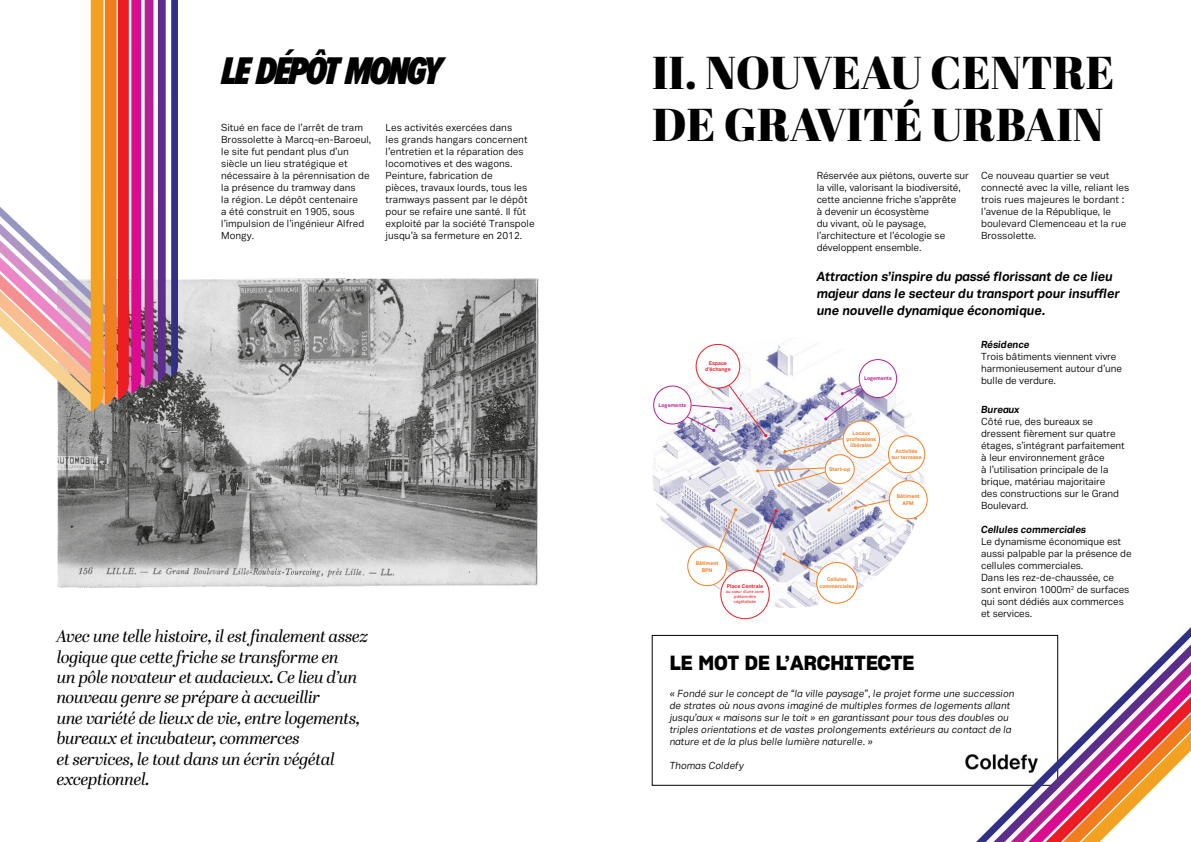
<style>
.page{position:relative;width:1191px;height:842px;background:#fff}
.page>*{position:absolute;margin:0;border:0;box-sizing:border-box;transform-origin:0 0}
.t1{font:46px/52px "Abril Fatface";color:#000}
.t2{font:italic 900 40px "Proxima Nova Ex Cn";letter-spacing:-.06em;color:#000}
.t3{font:20px "Sharp Grotesk Sm Bold 20";color:#000}
.t4{font:italic 17px/20.4px "Abril Display";letter-spacing:-.02em;color:#000}
.t5{font:italic 700 13px/17px "Vaud Display";letter-spacing:-.01em;color:#000}
.t6{font:10px/12px "Vaud Display";color:#000}
.t7{font:italic 10px/12px "Vaud Display";color:#000}
.t8{font:italic 700 10px "Vaud Display";letter-spacing:-.01em;color:#000}
.t9{font:700 5.2px/6.3px "Vaud Display";color:#f27d1f;text-align:center}
.t10{font:700 5.2px/6.3px "Vaud Display";color:#eb1c24;text-align:center}
.t11{font:700 5.2px "Vaud Display";color:#b51f91}
.t12{font:500 4.2px/5px "Vaud Display";color:#eb1c24;text-align:center}
</style>
<div class="page">
<div style="left:652px;top:635px;width:406px;height:151px;border:1px solid #000"></div>
<svg style="left:912px;top:627px;width:279px;height:159px"></svg>
<svg style="left:957px;top:645px;width:234px;height:197px"></svg>
<img style="left:57px;top:278px;width:482px;height:309px">
<svg style="left:0;top:0;width:178px;height:412px"></svg>
<img style="left:652px;top:339px;width:273px;height:269px">
<svg style="left:696px;top:344px;width:43px;height:44px"></svg>
<div style="left:695px;top:344px;width:45px;height:44px;border:1px solid #eb1c24;border-radius:50%"></div>
<div style="left:653px;top:386px;width:38px;height:38px;background:#fff;border-radius:50%"></div>
<div style="left:653px;top:386px;width:38px;height:38px;border:1px solid #b51f91;border-radius:50%"></div>
<svg style="left:686px;top:352px;width:81px;height:85px"></svg>
<svg style="left:717px;top:508px;width:20px;height:45px"></svg>
<div style="left:688px;top:547px;width:38px;height:39px;background:#fff;border-radius:50%"></div>
<div style="left:687px;top:546px;width:40px;height:40px;border:1px solid #f27d1f;border-radius:50%"></div>
<div style="left:721px;top:570px;width:48px;height:49px;background:#fff;border-radius:50%"></div>
<div style="left:720px;top:570px;width:49px;height:49px;border:1px solid #eb1c24;border-radius:50%"></div>
<div style="left:816px;top:562px;width:41px;height:41px;background:#fff;border-radius:50%"></div>
<div style="left:816px;top:562px;width:41px;height:42px;border:1px solid #f27d1f;border-radius:50%"></div>
<div style="left:889px;top:481px;width:38px;height:38px;background:#fff;border-radius:50%"></div>
<div style="left:889px;top:480px;width:38px;height:39px;border:1px solid #f27d1f;border-radius:50%"></div>
<div style="left:888px;top:436px;width:36px;height:37px;background:#fff;border-radius:50%"></div>
<div style="left:888px;top:435px;width:37px;height:38px;border:1px solid #f27d1f;border-radius:50%"></div>
<div style="left:843px;top:421px;width:36px;height:37px;background:#fff;border-radius:50%"></div>
<div style="left:843px;top:421px;width:36px;height:37px;border:1px solid #f27d1f;border-radius:50%"></div>
<svg style="left:751px;top:461px;width:140px;height:114px"></svg>
<div style="left:825px;top:455px;width:29px;height:28px;background:#fff;border-radius:50%"></div>
<div style="left:825px;top:454px;width:29px;height:30px;border:1px solid #f27d1f;border-radius:50%"></div>
<svg style="left:783px;top:438px;width:60px;height:15px"></svg>
<svg style="left:824px;top:384px;width:41px;height:36px"></svg>
<div style="left:859px;top:360px;width:37px;height:37px;background:#fff;border-radius:50%"></div>
<div style="left:858px;top:359px;width:39px;height:39px;border:1px solid #b51f91;border-radius:50%"></div>
<img style="left:960px;top:751px;width:82px;height:23px">
<h2 class="t2" style="left:221px;top:41px;width:223px">LE DÉPÔT MONGY</h2>
<p class="t6" style="left:221px;top:121px;width:152px">Situé en face de l’arrêt de tram<br>Brossolette à Marcq-en-Baroeul, le site fut pendant plus d’un siècle un lieu stratégique et nécessaire à la pérennisation de la présence du tramway dans<br>la région. Le dépôt centenaire<br>a été construit en 1905, sous l’impulsion de l’ingénieur Alfred<br>Mongy.</p>
<p class="t6" style="left:386px;top:121px;width:151px">Les activités exercées dans<br>les grands hangars concernent l’entretien et la réparation des locomotives et des wagons.<br>Peinture, fabrication de<br>pièces, travaux lourds, tous les tramways passent par le dépôt pour se refaire une santé. Il fût exploité par la société Transpole jusqu’à sa fermeture en 2012.</p>
<p class="t4" style="left:57px;top:627px;width:313px">Avec une telle histoire, il est finalement assez logique que cette friche se transforme en<br>un pôle novateur et audacieux. Ce lieu d’un nouveau genre se prépare à accueillir<br>une variété de lieux de vie, entre logements, bureaux et incubateur, commerces<br>et services, le tout dans un écrin végétal exceptionnel.</p>
<h1 class="t1" style="left:652px;top:46px;width:464px">II. NOUVEAU CENTRE<br>DE GRAVITÉ URBAIN</h1>
<p class="t11" style="left:658px;top:401px;width:29px">Logements</p>
<p class="t10" style="left:705px;top:360px;width:27px">Espace d’échange</p>
<p class="t9" style="left:696px;top:560px;width:24px">Bâtiment<br>BPN</p>
<p class="t10" style="left:727px;top:583px;width:38px">Place Centrale</p>
<p class="t12" style="left:726px;top:589px;width:40px">au cœur d’une zone piétonnière végétalisée</p>
<p class="t6" style="left:981px;top:170px;width:150px">Ce nouveau quartier se veut connecté avec la ville, reliant les trois rues majeures le bordant : l’avenue de la République, le boulevard Clemenceau et la rue<br>Brossolette.</p>
<h3 class="t5" style="left:816px;top:268px;width:305px">Attraction s’inspire du passé florissant de ce lieu majeur dans le secteur du transport pour insuffler une nouvelle dynamique économique.</h3>
<p class="t6" style="left:816px;top:170px;width:154px">Réservée aux piétons, ouverte sur la ville, valorisant la biodiversité, cette ancienne friche s’apprête<br>à devenir un écosystème<br>du vivant, où le paysage, l’architecture et l’écologie se développent ensemble.</p>
<p class="t11" style="left:864px;top:375px;width:29px">Logements</p>
<p class="t9" style="left:846px;top:430px;width:31px">Locaux professions libérales</p>
<p class="t9" style="left:829px;top:466px;width:23px">Start-up</p>
<p class="t9" style="left:891px;top:448px;width:32px">Activités sur terrasse</p>
<p class="t9" style="left:897px;top:493px;width:24px">Bâtiment<br>AFM</p>
<p class="t9" style="left:819px;top:576px;width:36px">Cellules commerciales</p>
<p class="t8" style="left:981px;top:338px;width:50px">Résidence</p>
<p class="t6" style="left:981px;top:350px;width:142px">Trois bâtiments viennent vivre harmonieusement autour d’une bulle de verdure.</p>
<p class="t8" style="left:981px;top:403px;width:40px">Bureaux</p>
<p class="t6" style="left:981px;top:415px;width:145px">Côté rue, des bureaux se dressent fièrement sur quatre étages, s’intégrant parfaitement à leur environnement grâce<br>à l’utilisation principale de la brique, matériau majoritaire<br>des constructions sur le Grand<br>Boulevard.</p>
<p class="t8" style="left:981px;top:523px;width:107px">Cellules commerciales</p>
<p class="t6" style="left:981px;top:535px;width:152px">Le dynamisme économique est aussi palpable par la présence de cellules commerciales.<br>Dans les rez-de-chaussée, ce sont environ 1000m<sup>2</sup> de surfaces qui sont dédiés aux commerces et services.</p>
<h3 class="t3" style="left:669px;top:647px;width:246px">LE MOT DE L’ARCHITECTE</h3>
<p class="t7" style="left:669px;top:687px;width:346px">« Fondé sur le concept de “la ville paysage”, le projet forme une succession de strates où nous avons imaginé de multiples formes de logements allant jusqu’aux « maisons sur le toit » en garantissant pour tous des doubles ou triples orientations et de vastes prolongements extérieurs au contact de la nature et de la plus belle lumière naturelle. »</p>
<p class="t7" style="left:669px;top:759px;width:76px">Thomas Coldefy</p>
</div>
